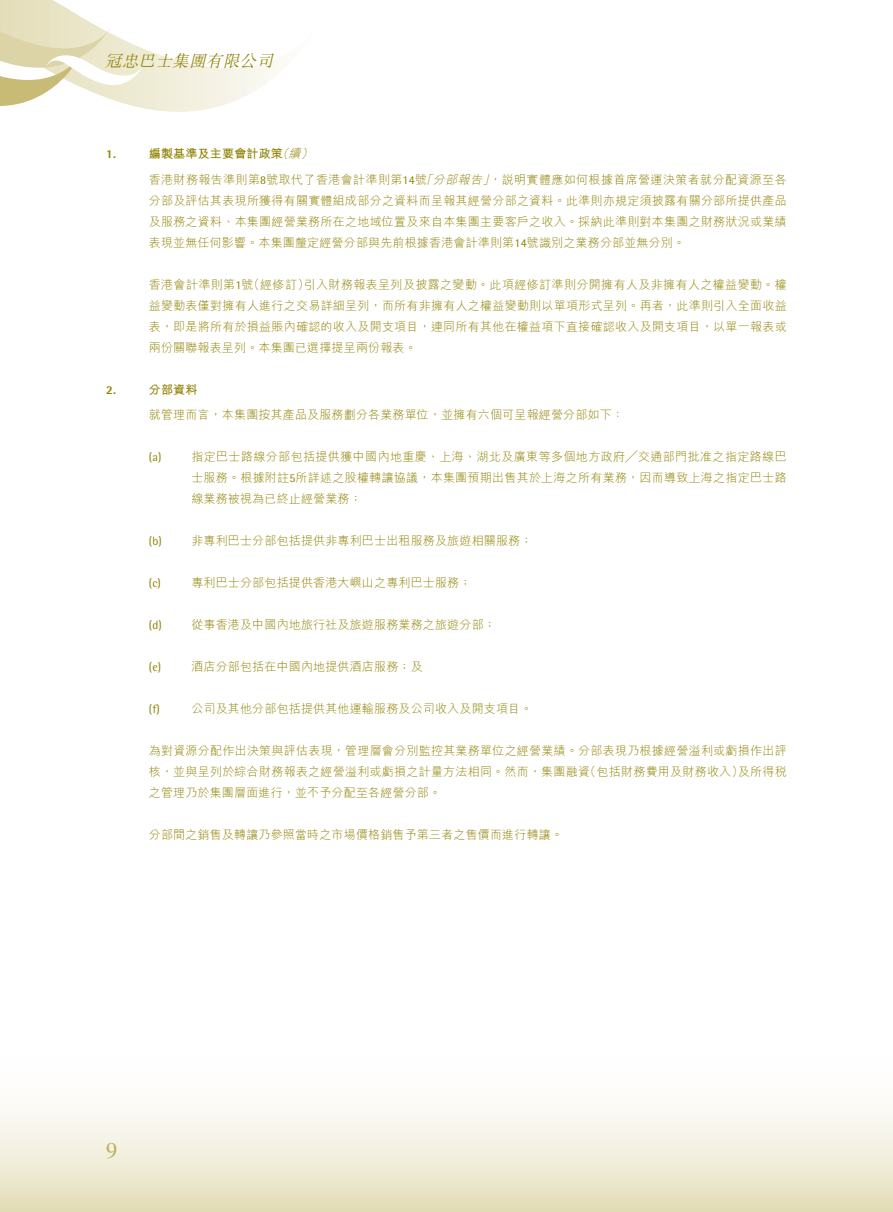
<style>
.page{position:relative;width:893px;height:1212px;background:#fff}
.page>*{position:absolute;margin:0;border:0;box-sizing:border-box;transform-origin:0 0}
.t1{font:italic 300 16.5px "M Sung HK";color:#8f8100}
.t2{font:300 12px/21px "M Hei HK";letter-spacing:.025em;color:#8f8100}
.t3{font:12px "Rotis Semi Sans";color:#8f8100}
.t4{font:700 12px "M Hei HK";letter-spacing:.02em;color:#8f8100}
.t5{font:italic 300 12px "M Hei HK";color:#8f8100}
.t6{font:800 12px "Rotis Semi Sans";color:#8f8100}
.s1{font-style:italic}
.s2{font-family:"Rotis Semi Sans";font-weight:400}
</style>
<div class="page">
<svg style="left:143px;top:48px;width:133px;height:64px"></svg>
<div style="left:0;top:1033px;width:893px;height:179px;background:linear-gradient(to bottom,#fff,#e7e2c2)"></div>
<svg style="left:0;top:0;width:143px;height:108px"></svg>
<svg style="left:107px;top:1143px;width:10px;height:16px"></svg>
<h1 class="t1" style="left:105px;top:49px;width:174px">冠忠巴士集團有限公司</h1>
<p class="t6" style="left:106px;top:147px;width:11px">1.</p>
<p class="t6" style="left:106px;top:382px;width:11px">2.</p>
<p class="t4" style="left:149px;top:145px;width:136px">編製基準及主要會計政策</p>
<p class="t5" style="left:289px;top:146px;width:17px">續</p>
<p class="t5" style="left:276px;top:146px;width:17px">（</p>
<p class="t5" style="left:301px;top:146px;width:17px">(</p>
<p class="t2" style="left:482px;top:168px;width:306px">，<span class="s1">」</span>說明實體應如何根據首席營運決策者就分配資源至各</p>
<p class="t2" style="left:149px;top:168px;width:639px">香港財務報告準則第<span class="s2">8</span>號取代了香港會計準則第<span class="s2">14</span> <span class="s1">「</span>號<br>分部及評估其表現所獲得有關實體組成部分之資料而呈報其經營分部之資料。此準則亦規定須披露有關分部所提供產品及服務之資料、本集團經營業務所在之地域位置及來自本集團主要客戶之收入。採納此準則對本集團之財務狀況或業績表現並無任何影響。本集團釐定經營分部與先前根據香港會計準則第<span class="s2">14</span>號識別之業務分部並無分別。</p>
<p class="t2" style="left:304px;top:273px;width:484px">引入財務報表呈列及披露之變動。此項經修訂準則分開擁有人及非擁有人之權益變動。權</p>
<p class="t5" style="left:433px;top:171px;width:54px">分部報告</p>
<p class="t2" style="left:149px;top:273px;width:639px">香港會計準則第 （號<span class="s2">1</span> 經修訂）<br>益變動表僅對擁有人進行之交易詳細呈列，而所有非擁有人之權益變動則以單項形式呈列。再者，此準則引入全面收益表，即是將所有於損益賬內確認的收入及開支項目，連同所有其他在權益項下直接確認收入及開支項目，以單一報表或兩份關聯報表呈列。本集團已選擇提呈兩份報表。</p>
<p class="t4" style="left:149px;top:381px;width:50px">分部資料</p>
<p class="t2" style="left:149px;top:404px;width:477px">就管理而言，本集團按其產品及服務劃分各業務單位，並擁有六個可呈報經營分部如下：</p>
<p class="t2" style="left:191px;top:446px;width:597px">指定巴士路線分部包括提供獲中國內地重慶、上海、湖北及廣東等多個地方政府╱交通部門批准之指定路線巴</p>
<p class="t3" style="left:149px;top:450px;width:14px">)a(</p>
<p class="t3" style="left:149px;top:534px;width:15px">)b(</p>
<p class="t2" style="left:191px;top:467px;width:597px">士服務。根據附註<span class="s2">5</span>所詳述之股權轉讓協議，本集團預期出售其於上海之所有業務，因而導致上海之指定巴士路線業務被視為已終止經營業務;</p>
<p class="t2" style="left:191px;top:530px;width:343px">非專利巴士分部包括提供非專利巴士出租服務及旅遊相關服務;</p>
<p class="t3" style="left:149px;top:576px;width:14px">)c(</p>
<p class="t2" style="left:191px;top:572px;width:282px">專利巴士分部包括提供香港大嶼山之專利巴士服務;</p>
<p class="t3" style="left:149px;top:618px;width:15px">)d(</p>
<p class="t2" style="left:191px;top:614px;width:306px">從事香港及中國內地旅行社及旅遊服務業務之旅遊分部;</p>
<p class="t3" style="left:149px;top:660px;width:14px">)e(</p>
<p class="t2" style="left:191px;top:656px;width:233px">酒店分部包括在中國內地提供酒店服務；及</p>
<p class="t2" style="left:191px;top:698px;width:343px">公司及其他分部包括提供其他運輸服務及公司收入及開支項目。</p>
<p class="t3" style="left:149px;top:702px;width:13px">)f(</p>
<p class="t2" style="left:149px;top:740px;width:639px;text-align:right">為對資源分配作出決策與評估表現，管理層會分別監控其業務單位之經營業績。分部表現乃根據經營溢利或虧損作出評及所得稅</p>
<p class="t2" style="left:584px;top:761px;width:161px">（包括財務費用及財務收入）</p>
<p class="t2" style="left:149px;top:761px;width:443px">核，並與呈列於綜合財務報表之經營溢利或虧損之計量方法相同。然而，集團融資之管理乃於集團層面進行，並不予分配至各經營分部。</p>
<p class="t2" style="left:149px;top:824px;width:416px">分部間之銷售及轉讓乃參照當時之市場價格銷售予第三者之售價而進行轉讓。</p>
</div>
